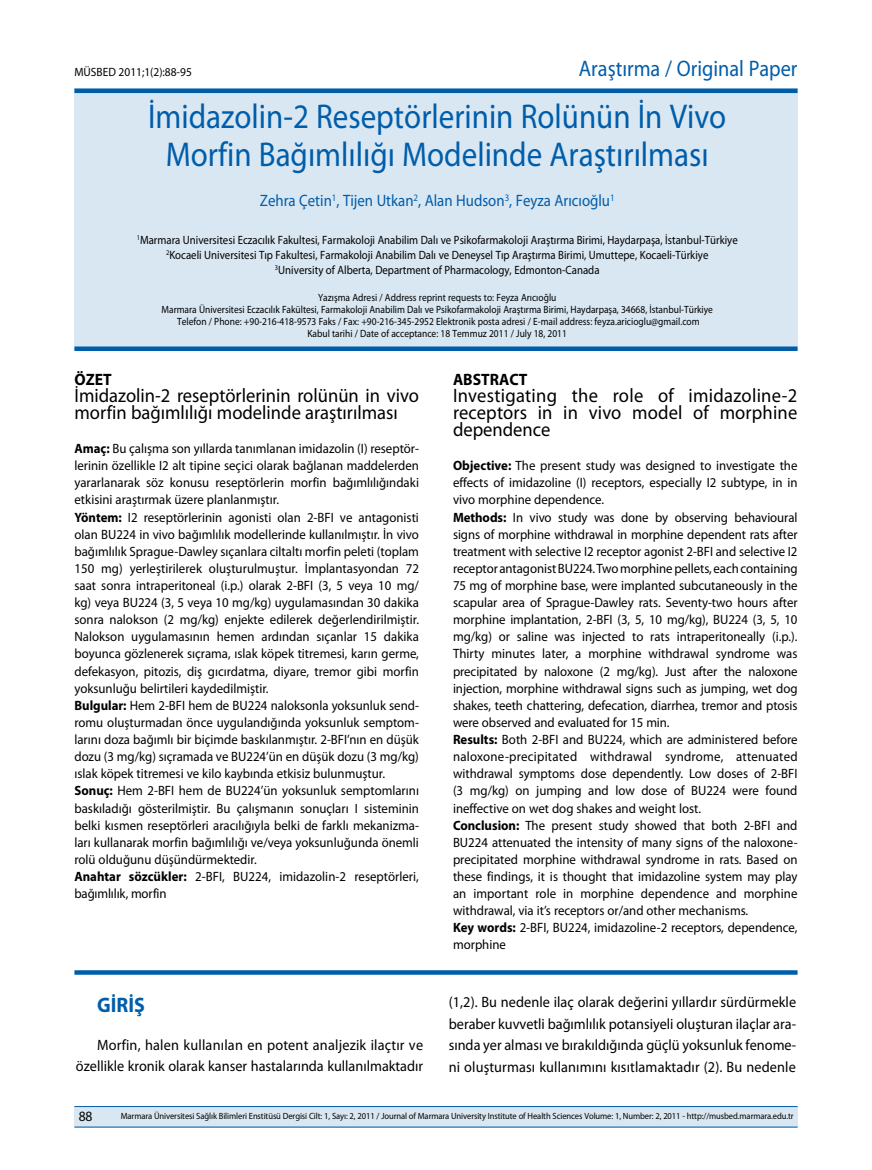
<style>
.page{position:relative;width:872px;height:1170px;background:#fff}
.page>*{position:absolute;margin:0;border:0;box-sizing:border-box;transform-origin:0 0}
.t1{font:34.5px/37.5px "Myriad Pro";color:#005daa;text-align:center;scale:.9 1}
.t2{font:22.5px "Myriad Pro";color:#005daa;scale:.9 1}
.t3{font:700 21px "Myriad Pro";color:#005daa;scale:.95 1}
.t4{font:19.5px/17.1px "Myriad Pro";color:#000;scale:.95 1}
.t5{font:16.5px "Myriad Pro";color:#005daa;scale:.9 1}
.t6{font:700 16.5px "Myriad Pro";color:#000;scale:.95 1}
.t7{font:15px/21.5px "Myriad Pro";letter-spacing:.01em;color:#000;text-align:right;scale:.95 1}
.t8{font:14.25px "Myriad Pro";color:#000;scale:.95 1}
.t9{font:13.5px/17.1px "Myriad Pro";color:#000;scale:.95 1}
.t10{font:12px/15px "Myriad Pro";color:#000;text-align:center;scale:.9 1}
.t11{font:12px "Myriad Pro";color:#000;scale:.95 1}
.t12{font:10.5px/12px "Myriad Pro";color:#000;text-align:center;scale:.9 1}
.t13{font:9px "Myriad Pro";letter-spacing:-.01em;color:#000;scale:.95 1}
.s1{font-weight:700}
</style>
<div class="page">
<div style="left:74px;top:1106px;width:723px;height:21px;background:#d9e7f2"></div>
<hr style="left:74px;top:1126px;width:723px;height:1px;background:#005daa">
<hr style="left:74px;top:1106px;width:723px;height:1px;background:#005daa">
<div style="left:74px;top:88px;width:723px;height:263px;background:#d9e7f2"></div>
<div style="left:74px;top:346px;width:723px;height:5px;background:#005daa"></div>
<svg style="left:74px;top:970px;width:723px;height:4px;background:#0f66af"></svg>
<div style="left:74px;top:88px;width:723px;height:5px;background:#005daa"></div>
<p class="t11" style="left:74px;top:65px;width:125px">MÜSBED 2011;1(2):88-95</p>
<h2 class="t2" style="left:579px;top:55px;width:244px">Araştırma / Original Paper</h2>
<h1 class="t1" style="left:148px;top:97px;width:644px">İmidazolin-2 Reseptörlerinin Rolünün İn Vivo<br>Morfin Bağımlılığı Modelinde Araştırılması</h1>
<p class="t5" style="left:260px;top:191px;width:396px">Zehra Çetin<sup>1</sup>, Tijen Utkan<sup>2</sup>, Alan Hudson<sup>3</sup>, Feyza Arıcıoğlu<sup>1</sup></p>
<p class="t10" style="left:137px;top:232px;width:669px"><sup>1</sup>Marmara Universitesi Eczacılık Fakultesi, Farmakoloji Anabilim Dalı ve Psikofarmakoloji Araştırma Birimi, Haydarpaşa, İstanbul-Türkiye<br><sup>2</sup>Kocaeli Universitesi Tıp Fakultesi, Farmakoloji Anabilim Dalı ve Deneysel Tıp Araştırma Birimi, Umuttepe, Kocaeli-Türkiye<br><sup>3</sup>University of Alberta, Department of Pharmacology, Edmonton-Canada</p>
<p class="t12" style="left:161px;top:291px;width:614px">Yazışma Adresi / Address reprint requests to: Feyza Arıcıoğlu<br>Marmara Üniversitesi Eczacılık Fakültesi, Farmakoloji Anabilim Dalı ve Psikofarmakoloji Araştırma Birimi, Haydarpaşa, 34668, İstanbul-Türkiye Telefon / Phone: +90-216-418-9573 Faks / Fax: +90-216-345-2952 Elektronik posta adresi / E-mail address: feyza.aricioglu@gmail.com<br>Kabul tarihi / Date of acceptance: 18 Temmuz 2011 / July 18, 2011</p>
<p class="t6" style="left:74px;top:368px;width:41px">ÖZET</p>
<h3 class="t4" style="left:74px;top:386px;width:364px">İmidazolin-2 reseptörlerinin rolünün in vivo morfin bağımlılığı modelinde araştırılması</h3>
<p class="t9" style="left:74px;top:440px;width:364px"><span class="s1">Amaç:</span> Bu çalışma son yıllarda tanımlanan imidazolin (I) reseptör&shy;lerinin özellikle I2 alt tipine seçici olarak bağlanan maddelerden yararlanarak söz konusu reseptörlerin morfin bağımlılığındaki etkisini araştırmak üzere planlanmıştır.<br><span class="s1">Yöntem:</span> I2 reseptörlerinin agonisti olan 2-BFI ve antagonisti olan BU224 in vivo bağımlılık modellerinde kullanılmıştır. İn vivo bağımlılık Sprague-Dawley sıçanlara ciltaltı morfin peleti (toplam 150 mg) yerleştirilerek oluşturulmuştur. İmplantasyondan 72 saat sonra intraperitoneal (i.p.) olarak 2-BFI (3, 5 veya 10 mg/ kg) veya BU224 (3, 5 veya 10 mg/kg) uygulamasından 30 dakika sonra nalokson (2 mg/kg) enjekte edilerek değerlendirilmiştir.<br>Nalokson uygulamasının hemen ardından sıçanlar 15 dakika boyunca gözlenerek sıçrama, ıslak köpek titremesi, karın germe, defekasyon, pitozis, diş gıcırdatma, diyare, tremor gibi morfin yoksunluğu belirtileri kaydedilmiştir.<br><span class="s1">Bulgular:</span> Hem 2-BFI hem de BU224 naloksonla yoksunluk send&shy;romu oluşturmadan önce uygulandığında yoksunluk semptom&shy;larını doza bağımlı bir biçimde baskılanmıştır. 2-BFI’nın en düşük dozu (3 mg/kg) sıçramada ve BU224’ün en düşük dozu (3 mg/kg) ıslak köpek titremesi ve kilo kaybında etkisiz bulunmuştur.<br><span class="s1">Sonuç:</span> Hem 2-BFI hem de BU224’ün yoksunluk semptomlarını baskıladığı gösterilmiştir. Bu çalışmanın sonuçları I sisteminin belki kısmen reseptörleri aracılığıyla belki de farklı mekanizma&shy;ları kullanarak morfin bağımlılığı ve/veya yoksunluğunda önemli rolü olduğunu düşündürmektedir.<br><span class="s1">Anahtar sözcükler:</span> 2-BFI, BU224, imidazolin-2 reseptörleri, bağımlılık, morfin</p>
<h3 class="t3" style="left:97px;top:990px;width:52px">GİRİŞ</h3>
<p class="t7" style="left:76px;top:1033px;width:367px">Morfin, halen kullanılan en potent analjezik ilaçtır ve özellikle kronik olarak kanser hastalarında kullanılmaktadır</p>
<p class="t6" style="left:453px;top:368px;width:80px">ABSTRACT</p>
<h3 class="t4" style="left:453px;top:386px;width:364px;text-align:justify">Investigating the role of imidazoline-2 receptors in in vivo model of morphine dependence</h3>
<p class="t9" style="left:453px;top:457px;width:364px"><span class="s1">Objective:</span> The present study was designed to investigate the effects of imidazoline (I) receptors, especially I2 subtype, in in vivo morphine dependence.<br><span class="s1">Methods:</span> In vivo study was done by observing behavioural signs of morphine withdrawal in morphine dependent rats after treatment with selective I2 receptor agonist 2-BFI and selective I2 receptor antagonist BU224. Two morphine pellets, each containing 75 mg of morphine base, were implanted subcutaneously in the scapular area of Sprague-Dawley rats. Seventy-two hours after morphine implantation, 2-BFI (3, 5, 10 mg/kg), BU224 (3, 5, 10 mg/kg) or saline was injected to rats intraperitoneally (i.p.).<br>Thirty minutes later, a morphine withdrawal syndrome was precipitated by naloxone (2 mg/kg). Just after the naloxone injection, morphine withdrawal signs such as jumping, wet dog shakes, teeth chattering, defecation, diarrhea, tremor and ptosis were observed and evaluated for 15 min.<br><span class="s1">Results:</span> Both 2-BFI and BU224, which are administered before naloxone-precipitated withdrawal syndrome, attenuated withdrawal symptoms dose dependently. Low doses of 2-BFI (3 mg/kg) on jumping and low dose of BU224 were found ineffective on wet dog shakes and weight lost.<br><span class="s1">Conclusion:</span> The present study showed that both 2-BFI and BU224 attenuated the intensity of many signs of the naloxone&shy;precipitated morphine withdrawal syndrome in rats. Based on these findings, it is thought that imidazoline system may play an important role in morphine dependence and morphine withdrawal, via it’s receptors or/and other mechanisms.<br><span class="s1">Key words:</span> 2-BFI, BU224, imidazoline-2 receptors, dependence, morphine</p>
<p class="t7" style="left:449px;top:991px;width:367px;text-align:justify">(1,2). Bu nedenle ilaç olarak değerini yıllardır sürdürmekle beraber kuvvetli bağımlılık potansiyeli oluşturan ilaçlar ara&shy;sında yer alması ve bırakıldığında güçlü yoksunluk fenome&shy;ni oluşturması kullanımını kısıtlamaktadır (2). Bu nedenle</p>
<p class="t8" style="left:79px;top:1107px;width:16px">88</p>
<p class="t13" style="left:121px;top:1110px;width:710px">Marmara Üniversitesi Sağlık Bilimleri Enstitüsü Dergisi Cilt: 1, Sayı: 2, 2011 / Journal of Marmara University Institute of Health Sciences Volume: 1, Number: 2, 2011 - http://musbed.marmara.edu.tr</p>
</div>
